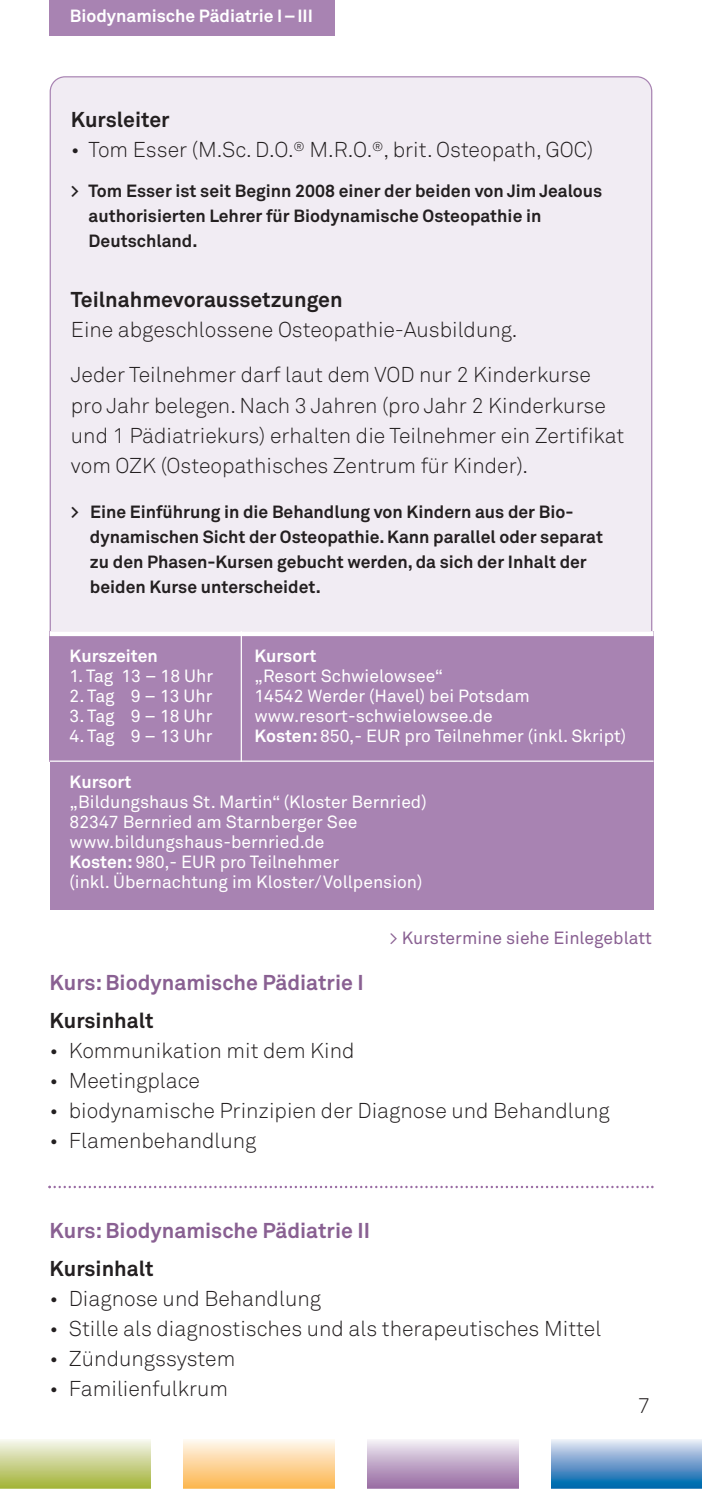
<style>
.page{position:relative;width:702px;height:1489px;background:#fff}
.page>*{position:absolute;margin:0;border:0;box-sizing:border-box;transform-origin:0 0}
.t1{font:21.25px/30px "Akkurat Light Pro";color:#231f20}
.t2{font:700 21.25px "Akkurat Pro";color:#896092}
.t3{font:700 21.25px "Akkurat Pro";color:#231f20}
.t4{font:17.5px/20px "Akkurat Pro";color:#fff}
.t5{font:700 17.5px/25px "Akkurat Pro";color:#231f20}
.t6{font:700 17.5px "Akkurat Pro";color:#fff}
.t7{font:17.5px "Akkurat Pro";color:#896092}
.s1{font-weight:700}
</style>
<div class="page">
<div style="left:50px;top:0;width:285px;height:35px;background:#a883b2"></div>
<div style="left:51px;top:77px;width:600px;height:615px;background:#f1ecf3;border-radius:14px"></div>
<div style="left:50px;top:631px;width:191px;height:130px;background:#a883b2"></div>
<div style="left:241px;top:631px;width:412px;height:130px;background:#a883b2"></div>
<div style="left:50px;top:761px;width:603px;height:148px;background:#a883b2"></div>
<hr style="left:241px;top:631px;width:1px;height:130px;background:#fff">
<div style="left:50px;top:631px;width:603px;height:5px;background:#fff"></div>
<hr style="left:50px;top:760px;width:603px;height:1px;background:#fff">
<svg style="left:48px;top:1185px;width:605px;height:3px"></svg>
<img style="left:0;top:1439px;width:151px;height:49px">
<img style="left:184px;top:1439px;width:150px;height:49px">
<img style="left:551px;top:1439px;width:151px;height:49px">
<p class="t6" style="left:70px;top:10px;width:245px">Biodynamische Pädiatrie I–III</p>
<p class="t3" style="left:71px;top:112px;width:100px">Kursleiter</p>
<p class="t1" style="left:71px;top:137px;width:524px">• Tom Esser (M.Sc. D.O.<sup>®</sup> M.R.O.<sup>®</sup>, brit. Osteopath, GOC)</p>
<p class="t5" style="left:89px;top:180px;width:515px;text-indent:-18px">&gt; Tom Esser ist seit Beginn 2008 einer der beiden von Jim Jealous authorisierten Lehrer für Biodynamische Osteopathie in<br>Deutschland.</p>
<p class="t3" style="left:71px;top:292px;width:273px">Teilnahmevoraussetzungen</p>
<p class="t1" style="left:71px;top:309px;width:521px;line-height:45px">Eine abgeschlossene Osteopathie-Ausbildung.<br>Jeder Teilnehmer darf laut dem VOD nur 2 Kinderkurse</p>
<p class="t1" style="left:71px;top:392px;width:555px">pro Jahr belegen. Nach 3 Jahren (pro Jahr 2 Kinderkurse und 1 Pädiatriekurs) erhalten die Teilnehmer ein Zertifikat vom OZK (Osteopathisches Zentrum für Kinder).</p>
<p class="t5" style="left:90px;top:500px;width:514px;text-indent:-19px">&gt; Eine Einführung in die Behandlung von Kindern aus der Bio&shy;dynamischen Sicht der Osteopathie. Kann parallel oder separat zu den Phasen-Kursen gebucht werden, da sich der Inhalt der beiden Kurse unterscheidet.</p>
<p class="t6" style="left:70px;top:650px;width:90px">Kurszeiten</p>
<p class="t4" style="left:70px;top:668px;width:145px">1. Tag 13 – 18 Uhr</p>
<p class="t4" style="left:70px;top:688px;width:144px">2. Tag 9 – 13 Uhr</p>
<p class="t4" style="left:70px;top:708px;width:144px">3. Tag 9 – 18 Uhr</p>
<p class="t4" style="left:70px;top:728px;width:144px">4. Tag 9 – 13 Uhr</p>
<p class="t6" style="left:254px;top:650px;width:63px">Kursort</p>
<p class="t4" style="left:254px;top:668px;width:373px">„Resort Schwielowsee“<br>14542 Werder (Havel) bei Potsdam www.resort-schwielowsee.de<br><span class="s1">Kosten:</span> 850,- EUR pro Teilnehmer (inkl. Skript)</p>
<p class="t6" style="left:70px;top:775px;width:63px">Kursort</p>
<p class="t4" style="left:70px;top:793px;width:358px">„Bildungshaus St. Martin“ (Kloster Bernried)<br>82347 Bernried am Starnberger See www.bildungshaus-bernried.de<br><span class="s1">Kosten:</span> 980,- EUR pro Teilnehmer<br>(inkl. Übernachtung im Kloster/Vollpension)</p>
<p class="t7" style="left:389px;top:931px;width:264px">&gt; Kurstermine siehe Einlegeblatt</p>
<p class="t2" style="left:50px;top:975px;width:315px">Kurs:Biodynamische Pädiatrie I</p>
<p class="t3" style="left:50px;top:1012px;width:106px">Kursinhalt</p>
<p class="t1" style="left:50px;top:1037px;width:306px">• Kommunikation mit dem Kind</p>
<p class="t1" style="left:50px;top:1067px;width:152px">• Meetingplace</p>
<p class="t1" style="left:50px;top:1097px;width:561px">• biodynamische Prinzipien der Diagnose und Behandlung</p>
<p class="t1" style="left:50px;top:1127px;width:208px">• Flamenbehandlung</p>
<p class="t2" style="left:50px;top:1222px;width:322px">Kurs:Biodynamische Pädiatrie II</p>
<p class="t3" style="left:50px;top:1260px;width:106px">Kursinhalt</p>
<p class="t1" style="left:50px;top:1285px;width:273px">• Diagnose und Behandlung</p>
<p class="t1" style="left:50px;top:1315px;width:553px">• Stille als diagnostisches und als therapeutisches Mittel</p>
<p class="t1" style="left:50px;top:1345px;width:187px">• Zündungssystem</p>
<p class="t1" style="left:50px;top:1375px;width:180px">• Familienfulkrum</p>
<p class="t1" style="left:638px;top:1392px;width:14px">7</p>
</div>
